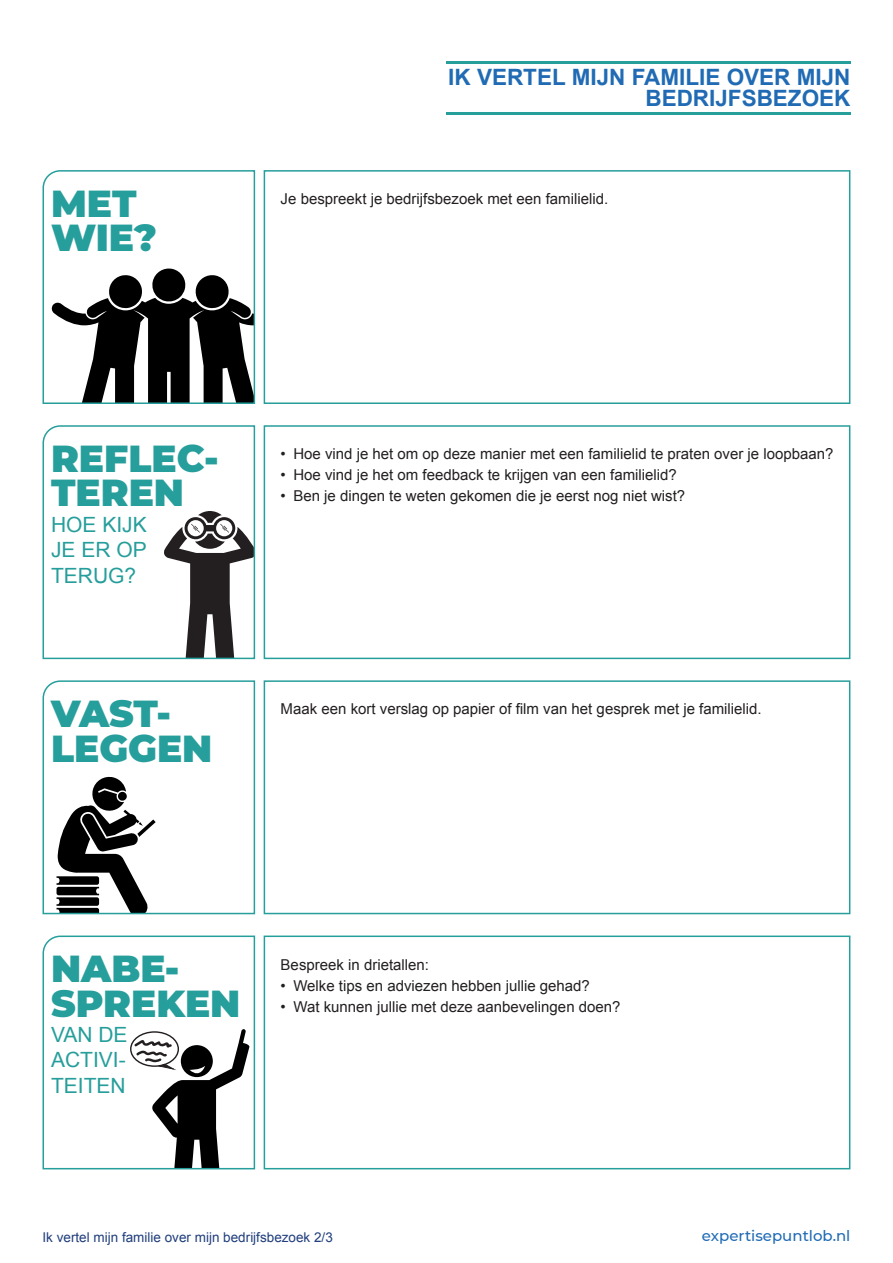
<style>
.page{position:relative;width:893px;height:1263px;background:#fff}
.page>*{position:absolute;margin:0;border:0;box-sizing:border-box;transform-origin:0 0}
.t1{font:900 37.5px/34.5px "Montserrat";color:#269e9b}
.t2{font:700 22.5px/21px "Arial";color:#206bb4;text-align:right}
.t3{font:21px/25.5px "Arial";color:#269e9b;text-align:justify}
.t4{font:15px "Arial";color:#231f20}
.t5{font:500 15px "Montserrat";color:#206bb4}
.t6{font:13.5px "Arial";color:#203e7c}
</style>
<div class="page">
<svg style="left:42px;top:425px;width:214px;height:235px"></svg>
<div style="left:264px;top:425px;width:586px;height:234px;border:2px solid #269e9b"></div>
<svg style="left:42px;top:680px;width:214px;height:235px"></svg>
<div style="left:264px;top:680px;width:586px;height:234px;border:2px solid #269e9b"></div>
<svg style="left:42px;top:935px;width:214px;height:235px"></svg>
<div style="left:264px;top:935px;width:586px;height:234px;border:2px solid #269e9b"></div>
<hr style="left:446px;top:61px;width:404px;height:2px;background:#269e9b">
<hr style="left:446px;top:112px;width:404px;height:3px;background:#269e9b">
<svg style="left:42px;top:170px;width:214px;height:234px"></svg>
<div style="left:264px;top:170px;width:586px;height:234px;border:2px solid #269e9b"></div>
<h2 class="t2" style="left:448px;top:68px;width:404px">IK VERTEL MIJN FAMILIE OVER MIJN<br>BEDRIJFSBEZOEK</h2>
<h1 class="t1" style="left:51px;top:184px;width:107px">MET<br>WIE?</h1>
<p class="t4" style="left:281px;top:189px;width:329px">Je bespreekt je bedrijfsbezoek met een familielid.</p>
<h1 class="t1" style="left:51px;top:439px;width:169px">REFLEC-<br>TEREN</h1>
<h3 class="t3" style="left:51px;top:512px;width:97px">HOE KIJK JE ER OP TERUG?</h3>
<p class="t4" style="left:281px;top:444px;width:554px">• Hoe vind je het om op deze manier met een familielid te praten over je loopbaan?</p>
<p class="t4" style="left:281px;top:465px;width:398px">• Hoe vind je het om feedback te krijgen van een familielid?</p>
<p class="t4" style="left:281px;top:486px;width:406px">• Ben je dingen te weten gekomen die je eerst nog niet wist?</p>
<h1 class="t1" style="left:51px;top:694px;width:122px">VAST-</h1>
<p class="t4" style="left:281px;top:699px;width:483px">Maak een kort verslag op papier of film van het gesprek met je familielid.</p>
<h1 class="t1" style="left:51px;top:729px;width:163px">LEGGEN</h1>
<h1 class="t1" style="left:51px;top:949px;width:191px">NABE-<br>SPREKEN</h1>
<h3 class="t3" style="left:51px;top:1022px;width:78px">VAN DE ACTIVI-TEITEN</h3>
<p class="t4" style="left:281px;top:954px;width:150px">Bespreek in drietallen:</p>
<p class="t4" style="left:281px;top:975px;width:311px">• Welke tips en adviezen hebben jullie gehad?</p>
<p class="t4" style="left:281px;top:996px;width:341px">• Wat kunnen jullie met deze aanbevelingen doen?</p>
<p class="t6" style="left:43px;top:1228px;width:292px">Ik vertel mijn familie over mijn bedrijfsbezoek 2/3</p>
<p class="t5" style="left:702px;top:1225px;width:150px">expertisepuntlob.nl</p>
</div>
